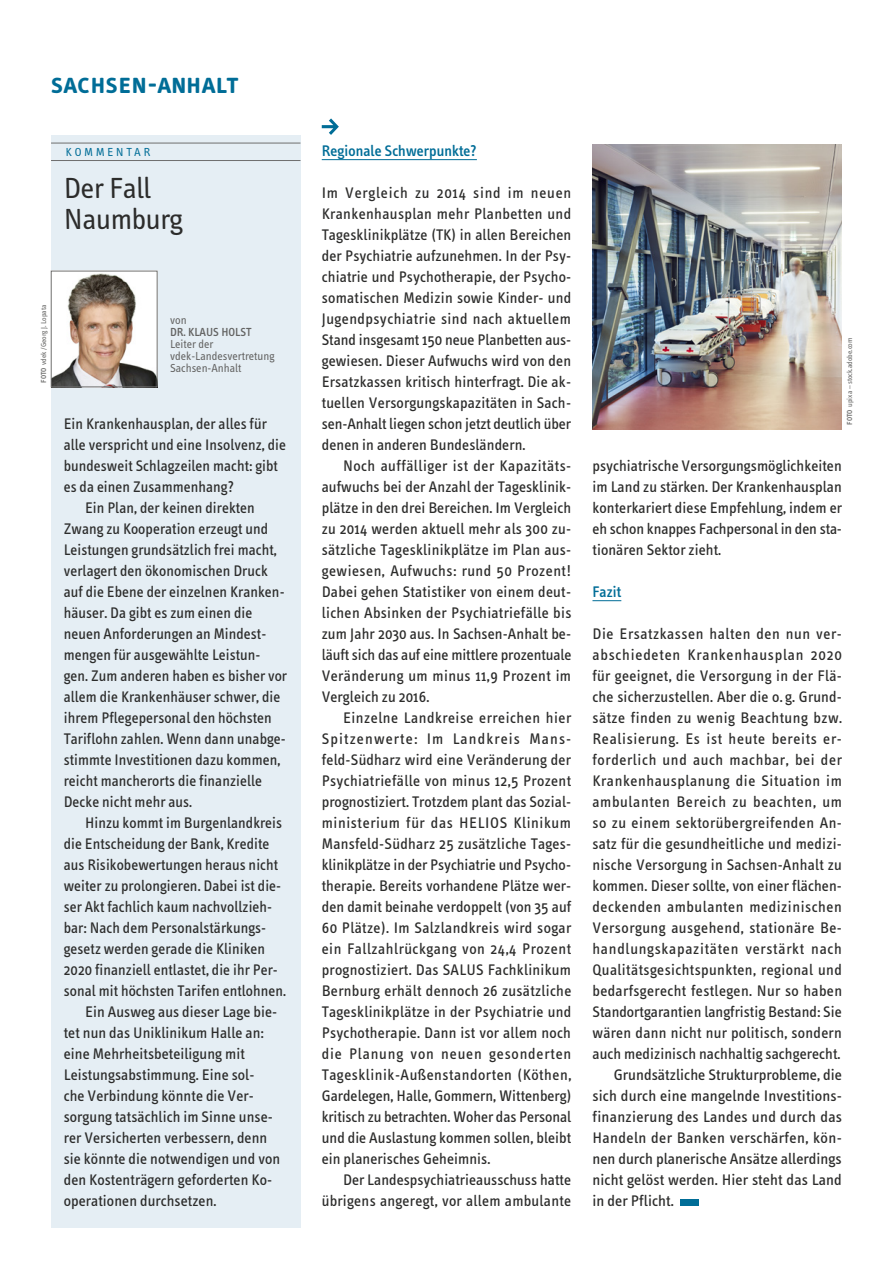
<style>
.page{position:relative;width:893px;height:1263px;background:#fff}
.page>*{position:absolute;margin:0;border:0;box-sizing:border-box;transform-origin:0 0}
._3_Rubrik_X_Head_Rubrik_UA{font:30px/31.5px "Info Text";color:#2c2c2b}
.t1{font:30px "Info Text Semi Bold Caps";color:#006d97}
._1_Artikel_Copy_Artikel_Einzug_UA{font:15.75px/21px "Info Text";letter-spacing:.005em;color:#2c2c2b;text-align:justify}
._1_Artikel_Copy_Artikel_UA{font:15.75px/21px "Info Text";letter-spacing:.005em;color:#2c2c2b;text-align:justify}
._3_Rubrik_X_Copy_Rubrik_Einzug_UA{font:15.75px/21px "Info Text";letter-spacing:.005em;color:#2c2c2b}
._3_Rubrik_X_Copy_Rubrik_UA{font:15.75px/21px "Info Text";letter-spacing:.005em;color:#2c2c2b}
._1_Artikel_X_--_Zwischenüberschrift_UA{font:500 15.75px "Info Text";color:#006d97}
.t2{font:12px/12px "Info Text";color:#636362}
._3_Rubrik_X_Head_Rubrik_UA-2{font:12px "Info OT Text";color:#006d97}
.t3{font:7.5px "Info Text";color:#6f6f6e}
.s1{font-weight:600}
.s2{font-weight:500}
</style>
<div class="page">
<svg style="left:592px;top:600px;width:29px;height:1px"></svg>
<div style="left:680px;top:1199px;width:18px;height:7px;background:#006d97"></div>
<hr style="left:322px;top:159px;width:155px;height:1px;background:#006d97">
<svg style="left:322px;top:118px;width:17px;height:17px"></svg>
<div style="left:51px;top:135px;width:249px;height:1092px;background:#e5eef4"></div>
<img style="left:592px;top:145px;width:250px;height:284px">
<img style="left:53px;top:273px;width:102px;height:112px">
<div style="left:51px;top:271px;width:106px;height:116px;border:1px solid #6f6f6e"></div>
<hr style="left:51px;top:143px;width:249px;height:1px;background:#6f6f6e">
<hr style="left:51px;top:160px;width:249px;height:1px;background:#6f6f6e">
<h1 class="t1" style="left:51px;top:66px;width:189px">sachsen-anhalt</h1>
<h2 class="_3_Rubrik_X_Head_Rubrik_UA-2" style="left:66px;top:145px;width:86px">KOMMENTAR</h2>
<h2 class="_3_Rubrik_X_Head_Rubrik_UA" style="left:64px;top:172px;width:121px">Der Fall<br>Naumburg</h2>
<p class="t3" style="left:39px;top:383px;width:80px;rotate:-90deg"><span class="s1">FOTO</span> vdek /Georg J. Lopata</p>
<p class="t2" style="left:170px;top:314px;width:106px">von<br><span class="s2">DR. KLAUS HOLST<br></span>Leiter der vdek-Landesvertretung<br>Sachsen-Anhalt</p>
<p class="_3_Rubrik_X_Copy_Rubrik_UA" style="left:64px;top:413px;width:224px">Ein Krankenhausplan, der alles für alle verspricht und eine Insolvenz, die bundesweit Schlagzeilen macht: gibt es da einen Zusammenhang?</p>
<p class="_3_Rubrik_X_Copy_Rubrik_Einzug_UA" style="left:64px;top:497px;width:225px;text-indent:21px">Ein Plan, der keinen direkten Zwang zu Kooperation erzeugt und Leistungen grundsätzlich frei macht, verlagert den ökonomischen Druck auf die Ebene der einzelnen Kranken&shy;häuser. Da gibt es zum einen die neuen Anforderungen an Mindest&shy;mengen für ausgewählte Leistun&shy;gen. Zum anderen haben es bisher vor allem die Krankenhäuser schwer, die ihrem Pflegepersonal den höchsten Tariflohn zahlen. Wenn dann unabge&shy;stimmte Investitionen dazu kommen, reicht mancherorts die finanzielle Decke nicht mehr aus.</p>
<p class="_3_Rubrik_X_Copy_Rubrik_Einzug_UA" style="left:64px;top:812px;width:224px;text-indent:21px">Hinzu kommt im Burgenlandkreis die Entscheidung der Bank, Kredite aus Risikobewertungen heraus nicht weiter zu prolongieren. Dabei ist die&shy;ser Akt fachlich kaum nachvollzieh&shy;bar: Nach dem Personalstärkungs&shy;gesetz werden gerade die Kliniken 2020 finanziell entlastet, die ihr Per&shy;sonal mit höchsten Tarifen entlohnen.</p>
<p class="_3_Rubrik_X_Copy_Rubrik_Einzug_UA" style="left:64px;top:1001px;width:218px;text-indent:21px">Ein Ausweg aus dieser Lage bie&shy;tet nun das Uniklinikum Halle an: eine Mehrheitsbeteiligung mit<br>Leistungsabstimmung. Eine sol-<br>che Verbindung könnte die Ver&shy;sorgung tatsächlich im Sinne unse&shy;rer Versicherten verbessern, denn sie könnte die notwendigen und von den Kostenträgern geforderten Ko&shy;operationen durchsetzen.</p>
<h3 class="_1_Artikel_X_--_Zwischenüberschrift_UA" style="left:322px;top:142px;width:157px">Regionale Schwerpunkte?</h3>
<p class="_1_Artikel_Copy_Artikel_UA" style="left:322px;top:182px;width:251px">Im Vergleich zu 2014 sind im neuen Krankenhausplan mehr Planbetten und Tagesklinikplätze (TK) in allen Bereichen der Psychiatrie aufzunehmen. In der Psy&shy;chiatrie und Psychotherapie, der Psycho&shy;somatischen Medizin sowie Kinder- und Jugendpsychiatrie sind nach aktuellem Stand insgesamt 150 neue Planbetten aus&shy;gewiesen. Dieser Aufwuchs wird von den Ersatzkassen kritisch hinterfragt. Die ak&shy;tuellen Versorgungskapazitäten in Sach&shy;sen-Anhalt liegen schon jetzt deutlich über denen in anderen Bundesländern.</p>
<p class="_1_Artikel_Copy_Artikel_Einzug_UA" style="left:322px;top:455px;width:251px;text-indent:21px">Noch auffälliger ist der Kapazitäts&shy;aufwuchs bei der Anzahl der Tagesklinik&shy;plätze in den drei Bereichen. Im Vergleich zu 2014 werden aktuell mehr als 300 zu&shy;sätzliche Tagesklinikplätze im Plan aus&shy;gewiesen, Aufwuchs: rund 50 Prozent!<br>Dabei gehen Statistiker von einem deut&shy;lichen Absinken der Psychiatriefälle bis zum Jahr 2030 aus. In Sachsen-Anhalt be&shy;läuft sich das auf eine mittlere prozentuale Veränderung um minus 11,9 Prozent im Vergleich zu 2016.</p>
<p class="_1_Artikel_Copy_Artikel_Einzug_UA" style="left:322px;top:707px;width:251px;text-indent:21px">Einzelne Landkreise erreichen hier Spitzenwerte: Im Landkreis Mans&shy;feld-Südharz wird eine Veränderung der Psychiatriefälle von minus 12,5 Prozent prognostiziert. Trotzdem plant das Sozial&shy;ministerium für das HELIOS Klinikum Mansfeld-Südharz 25 zusätzliche Tages&shy;klinikplätze in der Psychiatrie und Psycho&shy;therapie. Bereits vorhandene Plätze wer&shy;den damit beinahe verdoppelt (von 35 auf 60 Plätze). Im Salzlandkreis wird sogar ein Fallzahlrückgang von 24,4 Prozent prognostiziert. Das SALUS Fachklinikum Bernburg erhält dennoch 26 zusätzliche Tagesklinikplätze in der Psychiatrie und Psychotherapie. Dann ist vor allem noch die Planung von neuen gesonderten Tagesklinik-Außenstandorten (Köthen, Gardelegen, Halle, Gommern, Wittenberg) kritisch zu betrachten. Woher das Personal und die Auslastung kommen sollen, bleibt ein planerisches Geheimnis.</p>
<p class="_1_Artikel_Copy_Artikel_Einzug_UA" style="left:322px;top:1169px;width:251px;text-align:right">Der Landespsychiatrieausschuss hatte übrigens angeregt, vor allem ambulante</p>
<p class="t3" style="left:845px;top:425px;width:89px;rotate:-90deg"><span class="s1">FOTO</span> upixa – stock.adobe.com</p>
<p class="_1_Artikel_Copy_Artikel_Einzug_UA" style="left:592px;top:455px;width:251px">psychiatrische Versorgungsmöglichkeiten im Land zu stärken. Der Krankenhausplan konterkariert diese Empfehlung, indem er eh schon knappes Fachpersonal in den sta&shy;tionären Sektor zieht.</p>
<h3 class="_1_Artikel_X_--_Zwischenüberschrift_UA" style="left:592px;top:583px;width:31px">Fazit</h3>
<p class="_1_Artikel_Copy_Artikel_UA" style="left:592px;top:623px;width:251px">Die Ersatzkassen halten den nun ver&shy;abschiedeten Krankenhausplan 2020 für geeignet, die Versorgung in der Flä&shy;che sicherzustellen. Aber die o. g. Grund&shy;sätze finden zu wenig Beachtung bzw.<br>Realisierung. Es ist heute bereits er&shy;forderlich und auch machbar, bei der Krankenhausplanung die Situation im ambulanten Bereich zu beachten, um so zu einem sektorübergreifenden An&shy;satz für die gesundheitliche und medizi&shy;nische Versorgung in Sachsen-Anhalt zu kommen. Dieser sollte, von einer flächen&shy;deckenden ambulanten medizinischen Versorgung ausgehend, stationäre Be&shy;handlungskapazitäten verstärkt nach Qualitätsgesichtspunkten, regional und bedarfsgerecht festlegen. Nur so haben Standortgarantien langfristig Bestand: Sie wären dann nicht nur politisch, sondern auch medizinisch nachhaltig sachgerecht.</p>
<p class="_1_Artikel_Copy_Artikel_Einzug_UA" style="left:592px;top:1064px;width:251px;text-indent:21px">Grundsätzliche Strukturprobleme, die sich durch eine mangelnde Investitions&shy;finanzierung des Landes und durch das Handeln der Banken verschärfen, kön&shy;nen durch planerische Ansätze allerdings nicht gelöst werden. Hier steht das Land in der Pflicht.</p>
</div>
